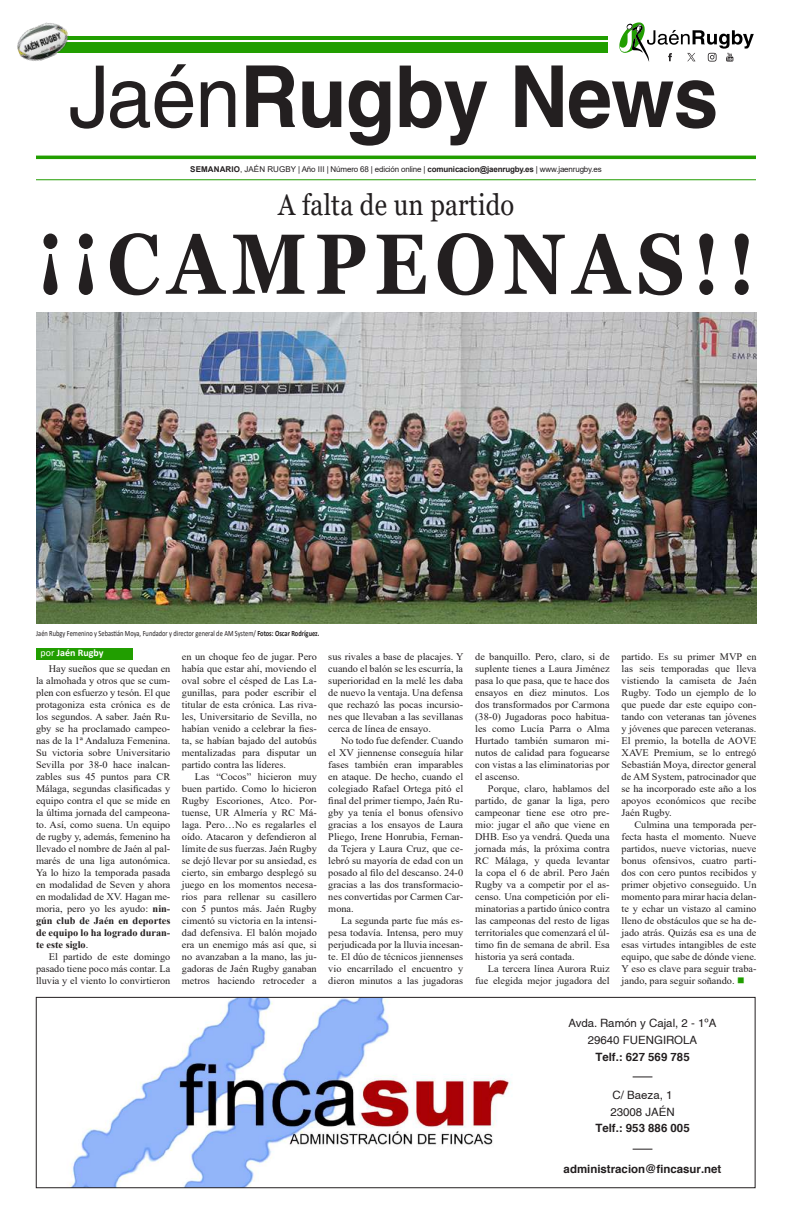
<style>
.page{position:relative;width:792px;height:1224px;background:#fff}
.page>*{position:absolute;margin:0;border:0;box-sizing:border-box;transform-origin:0 0}
.t1{font:700 85.5px "Helvetica";letter-spacing:-.01em;color:#231f20;scale:.95 1}
.t2{font:700 85.3px "Georgia";letter-spacing:.105em;color:#231f20;scale:.87 1}
.t3{font:29.4px "Georgia";letter-spacing:.01em;color:#231f20;scale:.87 1}
.t4{font:700 11.4px "Helvetica";color:#231f20}
.t5{font:11.4px/16.6px "Helvetica";color:#231f20;text-align:center}
.t6{font:10px/12px "Times New Roman";color:#231f20;text-align:justify}
.t7{font:700 10px "Calibri";color:#fff}
.t8{font:8px "Arial";letter-spacing:-.02em;color:#231f20}
.t9{font:8px "Calibri";color:#231f20;scale:.8 1}
.s1{font-weight:400}
.s2{font-weight:700}
.s3{color:#219e00}
</style>
<div class="page">
<hr style="left:36px;top:156px;width:720px;height:3px;background:#219e00">
<hr style="left:36px;top:180px;width:720px;height:1px;background:#219e00">
<div style="left:34px;top:36px;width:573px;height:17px;background:#219e00"></div>
<hr style="left:34px;top:40px;width:722px;height:2px;background:#fff">
<img style="left:17px;top:22px;width:52px;height:39px">
<svg style="left:619px;top:22px;width:135px;height:40px"></svg>
<div style="left:36px;top:648px;width:96px;height:12px;background:#219e00"></div>
<img style="left:69px;top:999px;width:443px;height:187px">
<div style="left:36px;top:997px;width:719px;height:191px;border:1px solid #231f20"></div>
<svg style="left:633px;top:1076px;width:19px;height:1px"></svg>
<svg style="left:633px;top:1149px;width:19px;height:1px"></svg>
<img style="left:37px;top:312px;width:719px;height:312px">
<h1 class="t1" style="left:69px;top:43px;width:685px"><span class="s1">Jaén</span>Rugby News</h1>
<p class="t8" style="left:190px;top:164px;width:413px"><span class="s2">SEMANARIO</span>, JAÉN RUGBY | Año III | Número 68 | edición online | <span class="s2">comunicacion@jaenrugby.es</span> | www.jaenrugby.es</p>
<h3 class="t3" style="left:278px;top:187px;width:273px">A falta de un partido</h3>
<h2 class="t2" style="left:37px;top:209px;width:828px">¡¡CAMPEONAS!!</h2>
<p class="t9" style="left:36px;top:628px;width:356px">Jaén Rubgy Femenino y Sebastián Moya, Fundador y director general de AM System/ <span class="s2">Fotos: Oscar Rodríguez.</span></p>
<p class="t7" style="left:41px;top:645px;width:64px"><span class="s1">por</span> Jaén Rugby</p>
<p class="t6" style="left:36px;top:662px;width:136px;text-indent:13px">Hay sueños que se quedan en la almohada y otros que se cum&shy;plen con esfuerzo y tesón. El que protagoniza esta crónica es de los segundos. A saber. Jaén Ru&shy;gby se ha proclamado campeo&shy;nas de la 1ª Andaluza Femenina.<br>Su victoria sobre Universitario Sevilla por 38-0 hace inalcan&shy;zables sus 45 puntos para CR Málaga, segundas clasificadas y equipo contra el que se mide en la última jornada del campeona&shy;to. Así, como suena. Un equipo de rugby y, además, femenino ha llevado el nombre de Jaén al pal&shy;marés de una liga autonómica.<br>Ya lo hizo la temporada pasada en modalidad de Seven y ahora en modalidad de XV. Hagan me&shy;moria, pero yo les ayudo: <span class="s2">nin&shy;gún club de Jaén en deportes de equipo lo ha logrado duran&shy;te este siglo</span>.</p>
<p class="t6" style="left:36px;top:950px;width:136px;text-indent:13px">El partido de este domingo pasado tiene poco más contar. La lluvia y el viento lo convirtieron</p>
<p class="t6" style="left:182px;top:650px;width:136px">en un choque feo de jugar. Pero había que estar ahí, moviendo el oval sobre el césped de Las La&shy;gunillas, para poder escribir el titular de esta crónica. Las riva&shy;les, Universitario de Sevilla, no habían venido a celebrar la fies&shy;ta, se habían bajado del autobús mentalizadas para disputar un partido contra las líderes.</p>
<p class="t6" style="left:182px;top:770px;width:136px;text-indent:13px">Las “Cocos” hicieron muy buen partido. Como lo hicieron Rugby Escoriones, Atco. Por&shy;tuense, UR Almería y RC Má&shy;laga. Pero…No es regalarles el oído. Atacaron y defendieron al límite de sus fuerzas. Jaén Rugby se dejó llevar por su ansiedad, es cierto, sin embargo desplegó su juego en los momentos necesa&shy;rios para rellenar su casillero con 5 puntos más. Jaén Rugby cimentó su victoria en la intensi&shy;dad defensiva. El balón mojado era un enemigo más así que, si no avanzaban a la mano, las ju&shy;gadoras de Jaén Rugby ganaban metros haciendo retroceder a</p>
<p class="t6" style="left:328px;top:650px;width:137px">sus rivales a base de placajes. Y cuando el balón se les escurría, la superioridad en la melé les daba de nuevo la ventaja. Una defensa que rechazó las pocas incursio&shy;nes que llevaban a las sevillanas cerca de línea de ensayo.</p>
<p class="t6" style="left:328px;top:734px;width:136px;text-indent:13px">No todo fue defender. Cuando el XV jiennense conseguía hilar fases también eran imparables en ataque. De hecho, cuando el colegiado Rafael Ortega pitó el final del primer tiempo, Jaén Ru&shy;gby ya tenía el bonus ofensivo gracias a los ensayos de Laura Pliego, Irene Honrubia, Fernan&shy;da Tejera y Laura Cruz, que ce&shy;lebró su mayoría de edad con un posado al filo del descanso. 24-0 gracias a las dos transformacio&shy;nes convertidas por Carmen Car&shy;mona.</p>
<p class="t6" style="left:328px;top:914px;width:136px;text-indent:13px">La segunda parte fue más es&shy;pesa todavía. Intensa, pero muy perjudicada por la lluvia incesan&shy;te. El dúo de técnicos jiennenses vio encarrilado el encuentro y dieron minutos a las jugadoras</p>
<p class="t6" style="left:475px;top:650px;width:136px">de banquillo. Pero, claro, si de suplente tienes a Laura Jiménez pasa lo que pasa, que te hace dos ensayos en diez minutos. Los dos transformados por Carmona (38-0) Jugadoras poco habitua&shy;les como Lucía Parra o Alma Hurtado también sumaron mi&shy;nutos de calidad para foguearse con vistas a las eliminatorias por el ascenso.</p>
<p class="t6" style="left:475px;top:782px;width:136px;text-indent:13px">Porque, claro, hablamos del partido, de ganar la liga, pero campeonar tiene ese otro pre&shy;mio: jugar el año que viene en DHB. Eso ya vendrá. Queda una jornada más, la próxima contra RC Málaga, y queda levantar la copa el 6 de abril. Pero Jaén Rugby va a competir por el as&shy;censo. Una competición por eli&shy;minatorias a partido único contra las campeonas del resto de ligas territoriales que comenzará el úl&shy;timo fin de semana de abril. Esa historia ya será contada.</p>
<p class="t6" style="left:475px;top:962px;width:136px;text-align:right">La tercera línea Aurora Ruiz fue elegida mejor jugadora del</p>
<p class="t6" style="left:622px;top:650px;width:136px">partido. Es su primer MVP en las seis temporadas que lleva vistiendo la camiseta de Jaén Rugby. Todo un ejemplo de lo que puede dar este equipo con&shy;tando con veteranas tan jóvenes y jóvenes que parecen veteranas.<br>El premio, la botella de AOVE XAVE Premium, se lo entregó Sebastián Moya, director general de AM System, patrocinador que se ha incorporado este año a los apoyos económicos que recibe Jaén Rugby.</p>
<p class="t6" style="left:622px;top:818px;width:136px;text-indent:13px">Culmina una temporada per&shy;fecta hasta el momento. Nueve partidos, nueve victorias, nueve bonus ofensivos, cuatro parti&shy;dos con cero puntos recibidos y primer objetivo conseguido. Un momento para mirar hacia delan&shy;te y echar un vistazo al camino lleno de obstáculos que se ha de&shy;jado atrás. Quizás esa es una de esas virtudes intangibles de este equipo, que sabe de dónde viene.<br>Y eso es clave para seguir traba&shy;jando, para seguir soñando. <span class="s3">■</span></p>
<p class="t5" style="left:569px;top:1015px;width:149px">Avda. Ramón y Cajal, 2 - 1ºA<br>29640 FUENGIROLA</p>
<p class="t4" style="left:595px;top:1049px;width:96px">Telf.: 627 569 785</p>
<p class="t5" style="left:610px;top:1087px;width:66px;text-align:left">C/ Baeza, 1<br>23008 JAÉN</p>
<p class="t4" style="left:595px;top:1121px;width:96px">Telf.: 953 886 005</p>
<p class="t4" style="left:564px;top:1162px;width:159px">administracion@fincasur.net</p>
</div>
